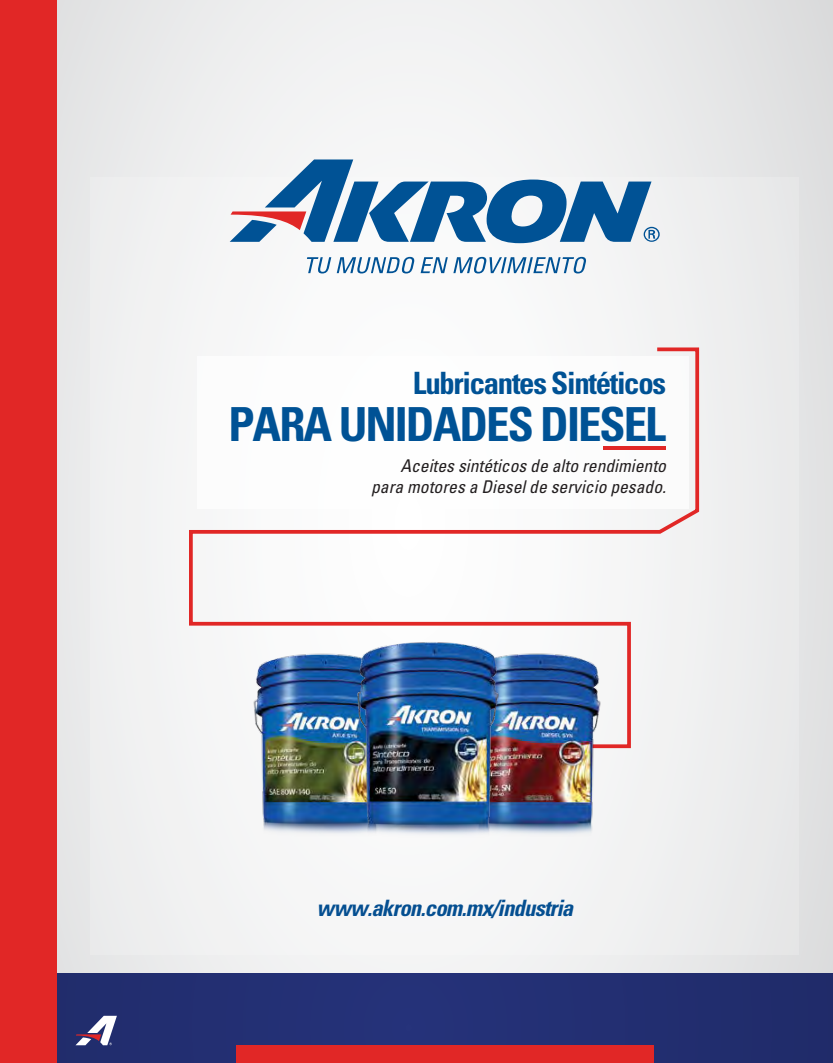
<style>
.page{position:relative;width:833px;height:1063px;background:#fff}
.page>*{position:absolute;margin:0;border:0;box-sizing:border-box;transform-origin:0 0}
.t1{font:700 condensed 47px "Univers";letter-spacing:-.04em;color:#005295}
.t2{font:700 condensed 30.75px "Univers";letter-spacing:-.04em;color:#005295}
.t3{font:italic 700 condensed 22.62px "Univers";letter-spacing:-.03em;color:#054f91}
.t4{font:italic condensed 17.62px/20.6px "Univers";color:#231f20;text-align:right}
</style>
<div class="page">
<div style="left:0;top:0;width:833px;height:1062px;background:#e9eaeb"></div>
<div style="left:90px;top:177px;width:709px;height:778px;background:#f1f2f2"></div>
<div style="left:0;top:974px;width:833px;height:89px;background:#232f72"></div>
<div style="left:0;top:0;width:57px;height:1063px;background:#e12726"></div>
<div style="left:236px;top:1046px;width:417px;height:17px;background:#e12726"></div>
<svg style="left:230px;top:159px;width:429px;height:84px"></svg>
<svg style="left:307px;top:257px;width:24px;height:16px"></svg>
<svg style="left:337px;top:257px;width:249px;height:16px"></svg>
<svg style="left:76px;top:1016px;width:41px;height:29px"></svg>
<svg style="left:189px;top:347px;width:511px;height:402px"></svg>
<div style="left:198px;top:356px;width:491px;height:153px;background:#fff"></div>
<hr style="left:603px;top:447px;width:63px;height:3px;background:#e12726">
<img style="left:249px;top:615px;width:103px;height:218px">
<img style="left:502px;top:615px;width:102px;height:218px">
<img style="left:352px;top:600px;width:150px;height:233px">
<p class="t2" style="left:413px;top:364px;width:255px">Lubricantes Sintéticos</p>
<p class="t1" style="left:228px;top:396px;width:439px">PARA UNIDADES DIESEL</p>
<p class="t4" style="left:371px;top:455px;width:296px">Aceites sintéticos de alto rendimiento para motores a Diesel de servicio pesado.</p>
<p class="t3" style="left:316px;top:894px;width:258px">www.akron.com.mx/industria</p>
</div>
